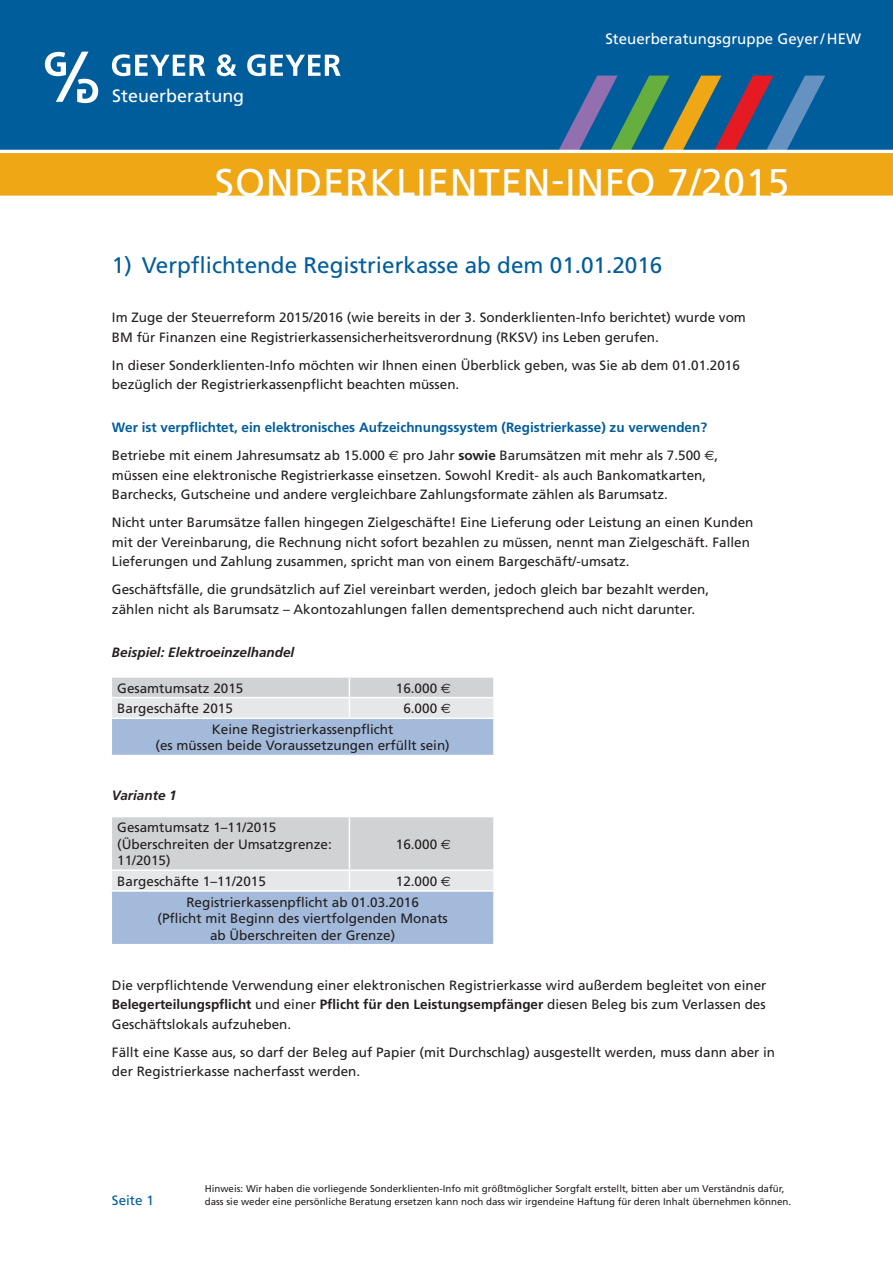
<style>
.page{position:relative;width:893px;height:1263px;background:#fff}
.page>*{position:absolute;margin:0;border:0;box-sizing:border-box;transform-origin:0 0}
.t1{font:38.55px "Frutiger";letter-spacing:.02em;color:#fff}
.t2{font:22.5px "Frutiger";color:#005d9c}
.t3{font:17.85px "Frutiger";letter-spacing:.005em;color:#fff}
.t4{font:15px "Frutiger";letter-spacing:.005em;color:#fff}
.t5{font:13.5px/19.5px "Frutiger";color:#231f20}
.t6{font:700 13.5px/28px "Frutiger";color:#005d9c}
.t7{font:italic 700 13.5px "Frutiger";color:#231f20}
.t8{font:13.5px "Frutiger";color:#005d9c}
.t9{font:9.75px/12.8px "Frutiger";color:#231f20}
.s1{font-weight:400;color:#231f20}
.s2{font-family:"Euro Sans";font-weight:400;color:#231f20}
.s3{color:#231f20}
.s4{font-family:"Euro Sans"}
.s5{font-weight:700}
</style>
<div class="page">
<div style="left:0;top:151px;width:893px;height:45px;background:#efa715"></div>
<div style="left:0;top:0;width:893px;height:151px;background:#005d9c"></div>
<svg style="left:558px;top:76px;width:267px;height:74px"></svg>
<svg style="left:45px;top:52px;width:53px;height:51px"></svg>
<svg style="left:112px;top:54px;width:93px;height:22px"></svg>
<svg style="left:217px;top:54px;width:20px;height:22px"></svg>
<svg style="left:247px;top:54px;width:94px;height:22px"></svg>
<hr style="left:0;top:150px;width:893px;height:3px;background:#fff">
<div style="left:111px;top:718px;width:383px;height:37px;background:#a3bada"></div>
<svg style="left:112px;top:677px;width:382px;height:40px;background:#dddee0"></svg>
<hr style="left:111px;top:717px;width:238px;height:2px;background:#fff">
<hr style="left:111px;top:719px;width:1px;height:36px;background:#fff">
<hr style="left:349px;top:717px;width:146px;height:2px;background:#fff">
<hr style="left:493px;top:719px;width:2px;height:36px;background:#fff">
<div style="left:111px;top:891px;width:383px;height:54px;background:#a3bada"></div>
<svg style="left:112px;top:817px;width:382px;height:73px;background:#d7d8da"></svg>
<hr style="left:111px;top:890px;width:238px;height:2px;background:#fff">
<hr style="left:111px;top:892px;width:1px;height:52px;background:#fff">
<hr style="left:349px;top:890px;width:146px;height:2px;background:#fff">
<hr style="left:493px;top:892px;width:2px;height:52px;background:#fff">
<hr style="left:111px;top:944px;width:238px;height:1px;background:#fff">
<hr style="left:349px;top:944px;width:146px;height:1px;background:#fff">
<h3 class="t3" style="left:112px;top:85px;width:133px">Steuerberatung</h3>
<p class="t4" style="left:605px;top:30px;width:257px">Steuerberatungsgruppe Geyer/HEW</p>
<h1 class="t1" style="left:215px;top:160px;width:77px">sonder</h1>
<h1 class="t1" style="left:370px;top:160px;width:47px">Klien</h1>
<h1 class="t1" style="left:478px;top:160px;width:312px">ten-Info 7/2015</h1>
<h2 class="t2" style="left:112px;top:252px;width:552px">1) Verpflichtende Registrierkasse ab dem 01.01.2016</h2>
<p class="t5" style="left:112px;top:308px;width:635px">Im Zuge der Steuerreform 2015/2016 (wie bereits in der 3. Sonderklienten-Info berichtet) wurde vom<br>BM für Finanzen eine Registrierkassensicherheitsverordnung (RKSV) ins Leben gerufen.</p>
<p class="t5" style="left:112px;top:355px;width:629px">In dieser Sonderklienten-Info möchten wir Ihnen einen Überblick geben, was Sie ab dem 01.01.2016 bezüglich der Registrierkassenpflicht beachten müssen.</p>
<p class="t6" style="left:112px;top:414px;width:608px">Wer ist verpflichtet, ein elektronisches Aufzeichnungssystem (Registrierkasse) zu verwenden?<br><span class="s1">Betriebe mit einem Jahresumsatz ab 15.000</span> <span class="s2">€</span> <span class="s1">pro Jahr</span> <span class="s3">sowie</span> <span class="s1">Barumsätzen mit mehr als 7.500</span> <span class="s2">€</span><span class="s1">,</span></p>
<p class="t5" style="left:112px;top:465px;width:596px">müssen eine elektronische Registrierkasse einsetzen. Sowohl Kredit- als auch Bankomatkarten,<br>Barchecks, Gutscheine und andere vergleichbare Zahlungsformate zählen als Barumsatz.</p>
<p class="t5" style="left:112px;top:513px;width:643px">Nicht unter Barumsätze fallen hingegen Zielgeschäfte! Eine Lieferung oder Leistung an einen Kunden mit der Vereinbarung, die Rechnung nicht sofort bezahlen zu müssen, nennt man Zielgeschäft. Fallen<br>Lieferungen und Zahlung zusammen, spricht man von einem Bargeschäft/-umsatz.</p>
<p class="t5" style="left:112px;top:580px;width:599px">Geschäftsfälle, die grundsätzlich auf Ziel vereinbart werden, jedoch gleich bar bezahlt werden, zählen nicht als Barumsatz – Akontozahlungen fallen dementsprechend auch nicht darunter.</p>
<p class="t7" style="left:112px;top:644px;width:184px">Beispiel: Elektroeinzelhandel</p>
<p class="t5" style="left:117px;top:678px;width:128px">Gesamtumsatz 2015</p>
<p class="t5" style="left:396px;top:678px;width:57px">16.000 <span class="s4">€</span></p>
<p class="t5" style="left:117px;top:699px;width:117px">Bargeschäfte 2015</p>
<p class="t5" style="left:403px;top:699px;width:49px">6.000 <span class="s4">€</span></p>
<p class="t5" style="left:156px;top:721px;width:296px;line-height:16.5px;text-align:center">Keine Registrierkassenpflicht<br>(es müssen beide Voraussetzungen erfüllt sein)</p>
<p class="t7" style="left:112px;top:787px;width:66px">Variante 1</p>
<p class="t5" style="left:117px;top:819px;width:216px;line-height:16.5px">Gesamtumsatz 1–11/2015 (Überschreiten der Umsatzgrenze:<br>11/2015)</p>
<p class="t5" style="left:396px;top:834px;width:57px">16.000 <span class="s4">€</span></p>
<p class="t5" style="left:117px;top:871px;width:150px">Bargeschäfte 1–11/2015</p>
<p class="t5" style="left:186px;top:871px;width:266px;line-height:20.7px;text-indent:210px">12.000 <span class="s4">€<br></span>Registrierkassenpflicht ab 01.03.2016</p>
<p class="t5" style="left:157px;top:910px;width:292px;line-height:16.5px;text-align:center">(Pflicht mit Beginn des viertfolgenden Monats ab Überschreiten der Grenze)</p>
<p class="t5" style="left:112px;top:975px;width:656px;text-align:justify">Die verpflichtende Verwendung einer elektronischen Registrierkasse wird außerdem begleitet von einer <span class="s5">Belegerteilungspflicht</span> und einer <span class="s5">Pflicht für den Leistungsempfänger</span> diesen Beleg bis zum Verlassen des Geschäftslokals aufzuheben.</p>
<p class="t5" style="left:112px;top:1042px;width:665px">Fällt eine Kasse aus, so darf der Beleg auf Papier (mit Durchschlag) ausgestellt werden, muss dann aber in der Registrierkasse nacherfasst werden.</p>
<p class="t8" style="left:112px;top:1193px;width:44px">Seite 1</p>
<p class="t9" style="left:205px;top:1182px;width:588px">Hinweis: Wir haben die vorliegende Sonderklienten-Info mit größtmöglicher Sorgfalt erstellt, bitten aber um Verständnis dafür, dass sie weder eine persönliche Beratung ersetzen kann noch dass wir irgendeine Haftung für deren Inhalt übernehmen können.</p>
</div>
